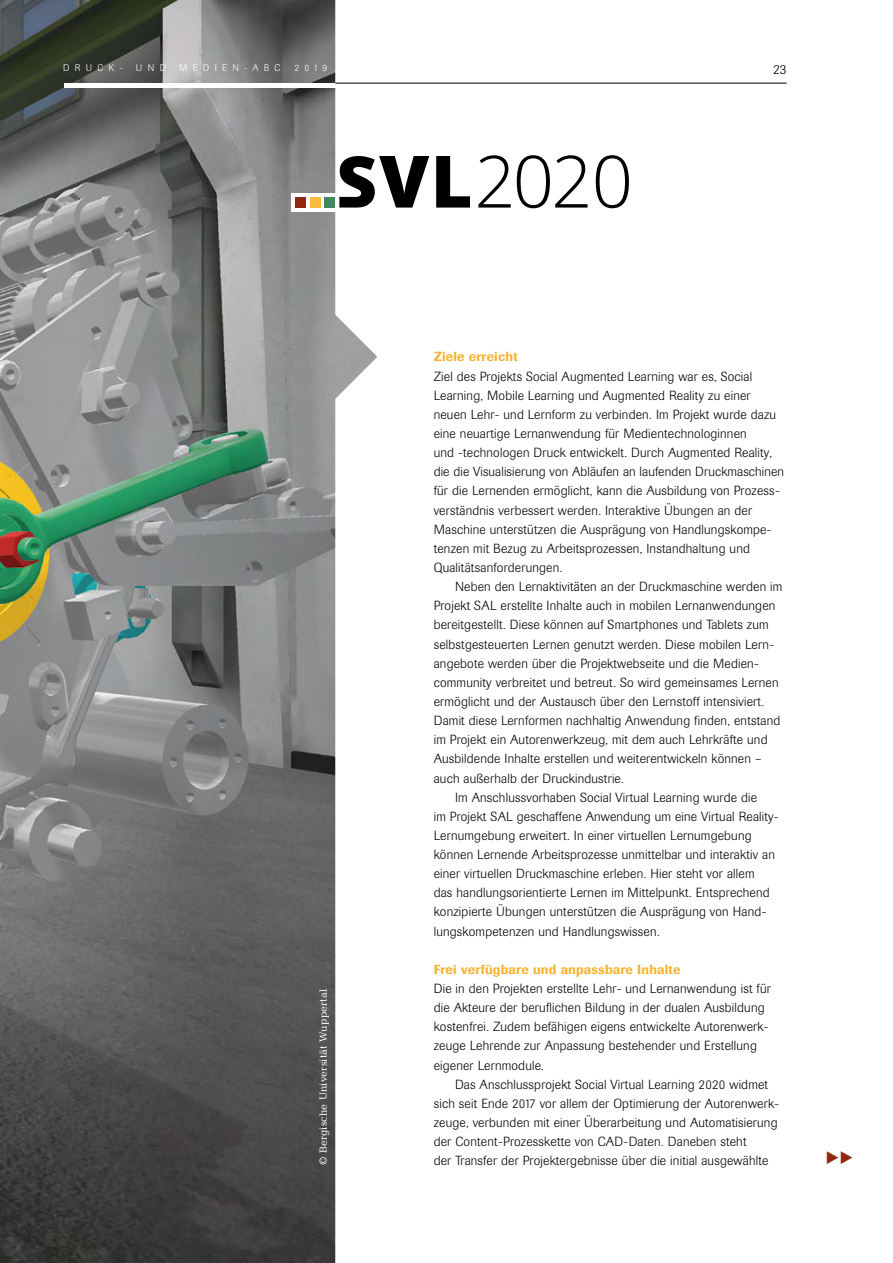
<style>
.page{position:relative;width:893px;height:1263px;background:#fff}
.page>*{position:absolute;margin:0;border:0;box-sizing:border-box;transform-origin:0 0}
.t1{font:300 13.5px "Berthold Imago BQ";color:#000}
.t2{font:300 13.2px/19.2px "Berthold Imago BQ";letter-spacing:.015em;color:#000}
.t3{font:500 13.2px "Berthold Imago BQ";letter-spacing:.015em;color:#f9b22f}
.t4{font:10.5px "Candida";letter-spacing:.01em;color:#fff}
.t5{font:300 9.6px "Berthold Imago BQ";letter-spacing:.56em;color:#fff}
</style>
<div class="page">
<img style="left:0;top:0;width:377px;height:1263px">
<div style="left:291px;top:193px;width:46px;height:19px;background:#fff"></div>
<div style="left:295px;top:197px;width:11px;height:11px;background:#912710"></div>
<div style="left:310px;top:197px;width:10px;height:11px;background:#fbbc42"></div>
<div style="left:325px;top:197px;width:10px;height:11px;background:#418861"></div>
<svg style="left:339px;top:156px;width:90px;height:52px"></svg>
<svg style="left:436px;top:156px;width:34px;height:52px"></svg>
<svg style="left:478px;top:155px;width:33px;height:53px"></svg>
<svg style="left:517px;top:155px;width:70px;height:53px"></svg>
<svg style="left:596px;top:155px;width:33px;height:53px"></svg>
<hr style="left:64px;top:83px;width:271px;height:4px;background:#fff">
<hr style="left:335px;top:83px;width:452px;height:1px;background:#000">
<p class="t5" style="left:63px;top:62px;width:61px">DRUCK-</p>
<p class="t5" style="left:136px;top:62px;width:32px">UND</p>
<p class="t5" style="left:179px;top:62px;width:103px">MEDIEN-ABC</p>
<p class="t5" style="left:295px;top:62px;width:34px">2019</p>
<p class="t1" style="left:773px;top:62px;width:15px">23</p>
<p class="t4" style="left:317px;top:1165px;width:178px;rotate:-90deg">© Bergische Universität Wuppertal</p>
<p class="t3" style="left:434px;top:349px;width:85px">Ziele erreicht</p>
<p class="t2" style="left:434px;top:367px;width:352px">Ziel des Projekts Social Augmented Learning war es, Social Learning, Mobile Learning und Augmented Reality zu einer neuen Lehr- und Lernform zu verbinden. Im Projekt wurde dazu eine neuartige Lernanwendung für Medientechnologinnen<br>und -technologen Druck entwickelt. Durch Augmented Reality, die die Visualisierung von Abläufen an laufenden Druckmaschinen für die Lernenden ermöglicht, kann die Ausbildung von Prozess&shy;verständnis verbessert werden. Interaktive Übungen an der Maschine unterstützen die Ausprägung von Handlungskompe&shy;tenzen mit Bezug zu Arbeitsprozessen, Instandhaltung und Qualitätsanforderungen.</p>
<p class="t2" style="left:455px;top:577px;width:329px">Neben den Lernaktivitäten an der Druckmaschine werden im</p>
<p class="t2" style="left:434px;top:596px;width:343px">Projekt SAL erstellte Inhalte auch in mobilen Lernanwendungen</p>
<p class="t2" style="left:434px;top:615px;width:337px">bereitgestellt. Diese können auf Smartphones und Tablets zum</p>
<p class="t2" style="left:434px;top:635px;width:342px">selbstgesteuerten Lernen genutzt werden. Diese mobilen Lern-</p>
<p class="t2" style="left:434px;top:654px;width:326px">angebote werden über die Projektwebseite und die Medien-</p>
<p class="t2" style="left:434px;top:673px;width:346px">community verbreitet und betreut. So wird gemeinsames Lernen</p>
<p class="t2" style="left:434px;top:692px;width:332px">ermöglicht und der Austausch über den Lernstoff intensiviert.</p>
<p class="t2" style="left:434px;top:711px;width:348px">Damit diese Lernformen nachhaltig Anwendung finden, entstand</p>
<p class="t2" style="left:434px;top:730px;width:335px">im Projekt ein Autorenwerkzeug, mit dem auch Lehrkräfte und</p>
<p class="t2" style="left:434px;top:749px;width:329px">Ausbildende Inhalte erstellen und weiterentwickeln können –</p>
<p class="t2" style="left:434px;top:769px;width:192px">auch außerhalb der Druckindustrie.</p>
<p class="t2" style="left:455px;top:788px;width:303px">Im Anschlussvorhaben Social Virtual Learning wurde die</p>
<p class="t2" style="left:434px;top:807px;width:346px">im Projekt SAL geschaffene Anwendung um eine Virtual Reality-</p>
<p class="t2" style="left:434px;top:826px;width:319px">Lernumgebung erweitert. In einer virtuellen Lernumgebung</p>
<p class="t2" style="left:434px;top:845px;width:343px">können Lernende Arbeitsprozesse unmittelbar und interaktiv an</p>
<p class="t2" style="left:434px;top:864px;width:322px">einer virtuellen Druckmaschine erleben. Hier steht vor allem</p>
<p class="t2" style="left:434px;top:883px;width:337px">das handlungsorientierte Lernen im Mittelpunkt. Entsprechend</p>
<p class="t2" style="left:434px;top:903px;width:334px">konzipierte Übungen unterstützen die Ausprägung von Hand-</p>
<p class="t2" style="left:434px;top:922px;width:228px">lungskompetenzen und Handlungswissen.</p>
<p class="t3" style="left:434px;top:961px;width:248px">Frei verfügbare und anpassbare Inhalte</p>
<p class="t2" style="left:434px;top:979px;width:339px">Die in den Projekten erstellte Lehr- und Lernanwendung ist für die Akteure der beruflichen Bildung in der dualen Ausbildung kostenfrei. Zudem befähigen eigens entwickelte Autorenwerk&shy;zeuge Lehrende zur Anpassung bestehender und Erstellung eigener Lernmodule.</p>
<p class="t2" style="left:434px;top:1075px;width:347px;text-indent:21px">Das Anschlussprojekt Social Virtual Learning 2020 widmet sich seit Ende 2017 vor allem der Optimierung der Autorenwerk&shy;zeuge, verbunden mit einer Überarbeitung und Automatisierung der Content-Prozesskette von CAD-Daten. Daneben steht</p>
<p class="t2" style="left:434px;top:1151px;width:336px">der Transfer der Projektergebnisse über die initial ausgewählte</p>
</div>
